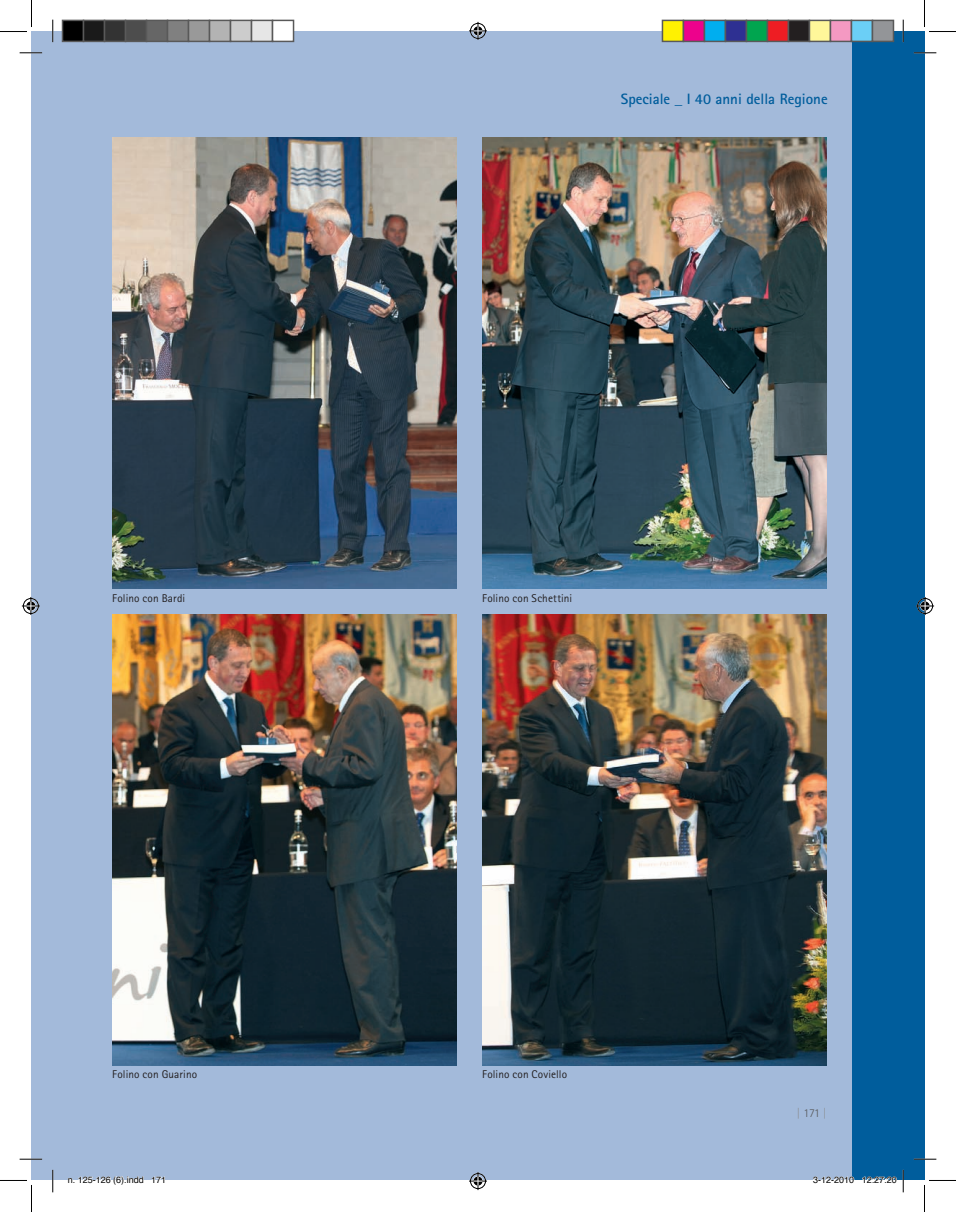
<style>
.page{position:relative;width:956px;height:1212px;background:#fff}
.page>*{position:absolute;margin:0;border:0;box-sizing:border-box;transform-origin:0 0}
.t1{font:700 15px "Rotis Sans Serif";color:#005d9c}
.t2{font:300 12px "Rotis Sans Serif";color:#57585a}
.t3{font:11.25px "Rotis Sans Serif";letter-spacing:.01em;color:#231f20}
.t4{font:9px "Helvetica";color:#000}
.s1{color:#8a8c8f}
</style>
<div class="page">
<div style="left:32px;top:32px;width:892px;height:1148px;background:#a3bada"></div>
<div style="left:852px;top:32px;width:72px;height:1148px;background:#005d9c"></div>
<img style="left:112px;top:614px;width:345px;height:451px">
<img style="left:112px;top:138px;width:345px;height:451px">
<img style="left:482px;top:138px;width:345px;height:451px">
<img style="left:482px;top:614px;width:345px;height:451px">
<svg style="left:20px;top:52px;width:22px;height:2px"></svg>
<svg style="left:914px;top:52px;width:22px;height:2px"></svg>
<svg style="left:20px;top:1158px;width:22px;height:1px"></svg>
<svg style="left:914px;top:1158px;width:22px;height:1px"></svg>
<svg style="left:52px;top:20px;width:2px;height:22px"></svg>
<svg style="left:52px;top:1169px;width:2px;height:22px"></svg>
<svg style="left:903px;top:20px;width:1px;height:22px"></svg>
<svg style="left:903px;top:1169px;width:1px;height:22px"></svg>
<svg style="left:0;top:0;width:32px;height:32px"></svg>
<svg style="left:0;top:1179px;width:32px;height:32px"></svg>
<svg style="left:924px;top:0;width:32px;height:32px"></svg>
<svg style="left:924px;top:1179px;width:32px;height:32px"></svg>
<svg style="left:469px;top:22px;width:18px;height:18px"></svg>
<svg style="left:469px;top:1172px;width:18px;height:17px"></svg>
<svg style="left:22px;top:597px;width:18px;height:18px"></svg>
<svg style="left:916px;top:597px;width:18px;height:18px"></svg>
<div style="left:63px;top:20px;width:21px;height:21px;background:#000"></div>
<div style="left:62px;top:20px;width:22px;height:22px;border:2px solid #595959"></div>
<div style="left:84px;top:20px;width:21px;height:21px;background:#1a1a1a"></div>
<div style="left:83px;top:20px;width:22px;height:22px;border:2px solid #595959"></div>
<div style="left:105px;top:20px;width:21px;height:21px;background:#333"></div>
<div style="left:104px;top:20px;width:22px;height:22px;border:2px solid #595959"></div>
<div style="left:126px;top:20px;width:21px;height:21px;background:#4d4d4d"></div>
<div style="left:125px;top:20px;width:22px;height:22px;border:2px solid #595959"></div>
<div style="left:147px;top:20px;width:21px;height:21px;background:#666"></div>
<div style="left:146px;top:20px;width:22px;height:22px;border:2px solid #595959"></div>
<div style="left:168px;top:20px;width:21px;height:21px;background:#808080"></div>
<div style="left:167px;top:20px;width:22px;height:22px;border:2px solid #595959"></div>
<div style="left:189px;top:20px;width:21px;height:21px;background:#999"></div>
<div style="left:188px;top:20px;width:22px;height:22px;border:2px solid #595959"></div>
<div style="left:210px;top:20px;width:21px;height:21px;background:#b3b3b3"></div>
<div style="left:209px;top:20px;width:22px;height:22px;border:2px solid #595959"></div>
<div style="left:231px;top:20px;width:21px;height:21px;background:#ccc"></div>
<div style="left:230px;top:20px;width:22px;height:22px;border:2px solid #595959"></div>
<div style="left:252px;top:20px;width:21px;height:21px;background:#e6e6e6"></div>
<div style="left:251px;top:20px;width:22px;height:22px;border:2px solid #595959"></div>
<div style="left:273px;top:20px;width:21px;height:21px;background:#fff"></div>
<div style="left:272px;top:20px;width:22px;height:22px;border:2px solid #595959"></div>
<div style="left:662px;top:20px;width:21px;height:21px;background:#fff101"></div>
<div style="left:662px;top:20px;width:22px;height:22px;border:2px solid #595959"></div>
<div style="left:683px;top:20px;width:21px;height:21px;background:#ed028c"></div>
<div style="left:683px;top:20px;width:22px;height:22px;border:2px solid #595959"></div>
<div style="left:704px;top:20px;width:21px;height:21px;background:#00aeef"></div>
<div style="left:704px;top:20px;width:22px;height:22px;border:2px solid #595959"></div>
<div style="left:725px;top:20px;width:21px;height:21px;background:#2e3092"></div>
<div style="left:725px;top:20px;width:22px;height:22px;border:2px solid #595959"></div>
<div style="left:746px;top:20px;width:21px;height:21px;background:#00a54f"></div>
<div style="left:746px;top:20px;width:22px;height:22px;border:2px solid #595959"></div>
<div style="left:767px;top:20px;width:21px;height:21px;background:#ee1d23"></div>
<div style="left:767px;top:20px;width:22px;height:22px;border:2px solid #595959"></div>
<div style="left:788px;top:20px;width:21px;height:21px;background:#231f20"></div>
<div style="left:788px;top:20px;width:22px;height:22px;border:2px solid #595959"></div>
<div style="left:809px;top:20px;width:21px;height:21px;background:#fff79a"></div>
<div style="left:809px;top:20px;width:22px;height:22px;border:2px solid #595959"></div>
<div style="left:830px;top:20px;width:21px;height:21px;background:#f499c2"></div>
<div style="left:830px;top:20px;width:22px;height:22px;border:2px solid #595959"></div>
<div style="left:851px;top:20px;width:21px;height:21px;background:#6bcff6"></div>
<div style="left:851px;top:20px;width:22px;height:22px;border:2px solid #595959"></div>
<div style="left:872px;top:20px;width:21px;height:21px;background:#939598"></div>
<div style="left:872px;top:20px;width:22px;height:22px;border:2px solid #595959"></div>
<svg style="left:68px;top:1176px;width:76px;height:4px"></svg>
<svg style="left:152px;top:1176px;width:13px;height:4px"></svg>
<svg style="left:813px;top:1176px;width:41px;height:4px"></svg>
<svg style="left:862px;top:1176px;width:35px;height:4px"></svg>
<h1 class="t1" style="left:621px;top:89px;width:208px">Speciale _ I 40 anni della Regione</h1>
<p class="t3" style="left:112px;top:591px;width:74px">Folino con Bardi</p>
<p class="t3" style="left:482px;top:591px;width:92px">Folino con Schettini</p>
<p class="t3" style="left:112px;top:1067px;width:86px">Folino con Guarino</p>
<p class="t3" style="left:482px;top:1067px;width:86px">Folino con Coviello</p>
<p class="t2" style="left:796px;top:1105px;width:32px"><span class="s1">|</span> 171 <span class="s1">|</span></p>
<p class="t4" style="left:68px;top:1173px;width:100px">n. 125-126 (6).indd 171</p>
<p class="t4" style="left:813px;top:1173px;width:85px">3-12-2010 12:27:20</p>
</div>
